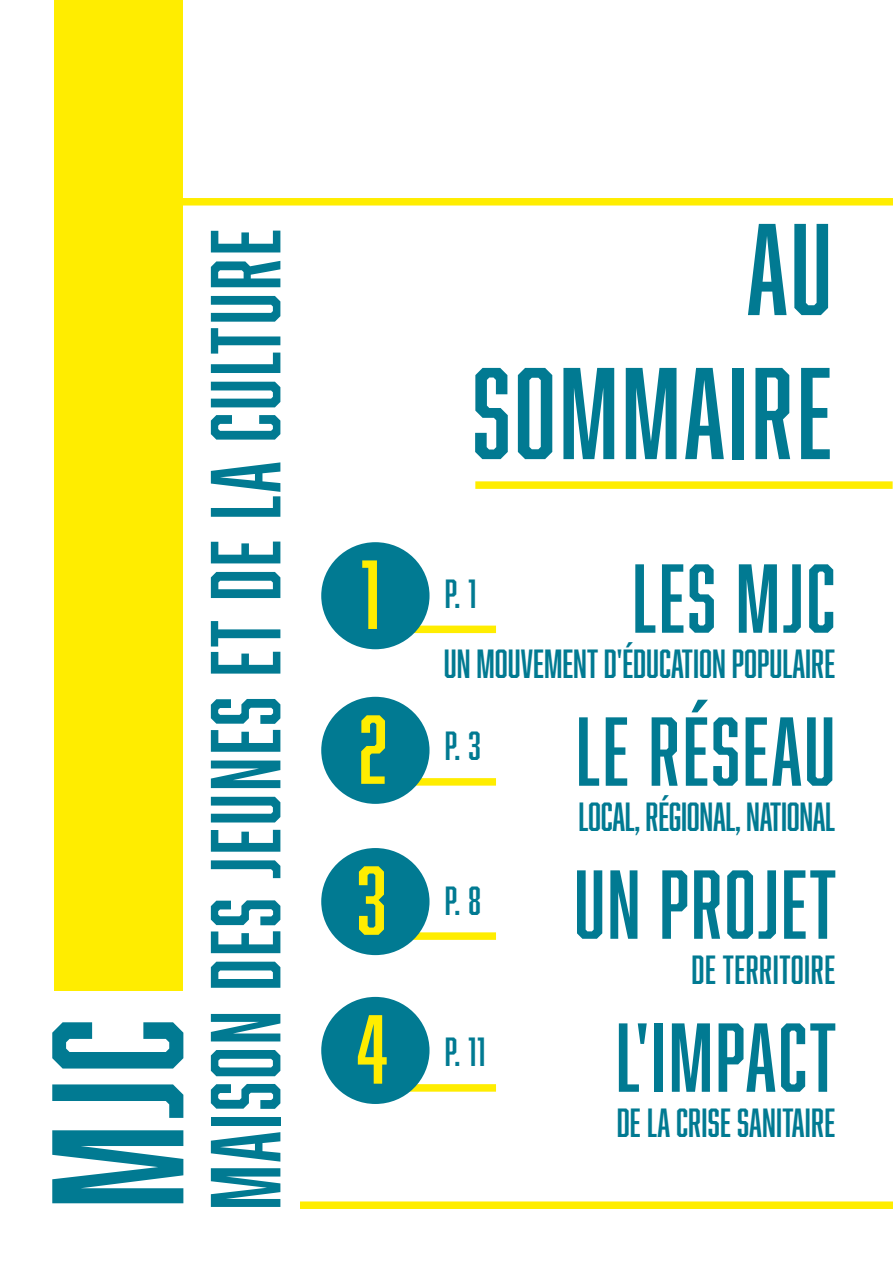
<style>
.page{position:relative;width:893px;height:1263px;background:#fff}
.page>*{position:absolute;margin:0;border:0;box-sizing:border-box;transform-origin:0 0}
.t1{font:172.5px "Abolition";color:#017a92}
.t2{font:120px/144px "Abolition";letter-spacing:.03em;color:#017a92;text-align:right}
.t3{font:91.5px "Abolition";letter-spacing:.03em;color:#017a92}
.t4{font:90.15px/151.5px "Abolition";color:#ffed00;text-align:justify}
.t5{font:90px "Abolition";letter-spacing:.025em;color:#017a92}
.t6{font:37.5px "Abolition";color:#017a92}
</style>
<div class="page">
<div style="left:409px;top:626px;width:87px;height:7px;background:#ffed00"></div>
<div style="left:409px;top:778px;width:87px;height:8px;background:#ffed00"></div>
<div style="left:394px;top:1084px;width:102px;height:8px;background:#ffed00"></div>
<div style="left:384px;top:932px;width:112px;height:8px;background:#ffed00"></div>
<div style="left:321px;top:697px;width:108px;height:107px;background:#017a92;border-radius:50%"></div>
<div style="left:321px;top:997px;width:108px;height:107px;background:#017a92;border-radius:50%"></div>
<div style="left:321px;top:848px;width:108px;height:107px;background:#017a92;border-radius:50%"></div>
<div style="left:155px;top:198px;width:738px;height:8px;background:#ffed00"></div>
<div style="left:475px;top:481px;width:418px;height:8px;background:#ffed00"></div>
<div style="left:321px;top:542px;width:108px;height:107px;background:#017a92;border-radius:50%"></div>
<div style="left:54px;top:0;width:129px;height:990px;background:#ffed00"></div>
<div style="left:300px;top:1201px;width:593px;height:8px;background:#ffed00"></div>
<h1 class="t1" style="left:18px;top:1209px;width:192px;rotate:-90deg">MJC</h1>
<h3 class="t3" style="left:193px;top:1210px;width:982px;rotate:-90deg">MAISON DES JEUNES ET DE LA CULTURE</h3>
<h3 class="t4" style="left:357px;top:517px;width:32px">1<br>2<br>3<br>4</h3>
<h2 class="t2" style="left:472px;top:195px;width:361px">AU<br>SOMMAIRE</h2>
<h3 class="t5" style="left:632px;top:546px;width:204px">LES MJC</h3>
<p class="t6" style="left:444px;top:642px;width:393px">UN MOUVEMENT D'ÉDUCATION POPULAIRE</p>
<h3 class="t5" style="left:576px;top:699px;width:261px">LE RÉSEAU</h3>
<p class="t6" style="left:578px;top:795px;width:258px">LOCAL, RÉGIONAL, NATIONAL</p>
<h3 class="t5" style="left:574px;top:852px;width:263px">UN PROJET</h3>
<p class="t6" style="left:692px;top:948px;width:145px">DE TERRITOIRE</p>
<h3 class="t5" style="left:616px;top:1005px;width:222px">L'IMPACT</h3>
<p class="t6" style="left:617px;top:1101px;width:220px">DE LA CRISE SANITAIRE</p>
<p class="t6" style="left:445px;top:572px;width:33px">P. 1</p>
<p class="t6" style="left:445px;top:723px;width:38px">P. 3</p>
<p class="t6" style="left:445px;top:879px;width:38px">P. 8</p>
<p class="t6" style="left:445px;top:1029px;width:42px">P. 11</p>
</div>
